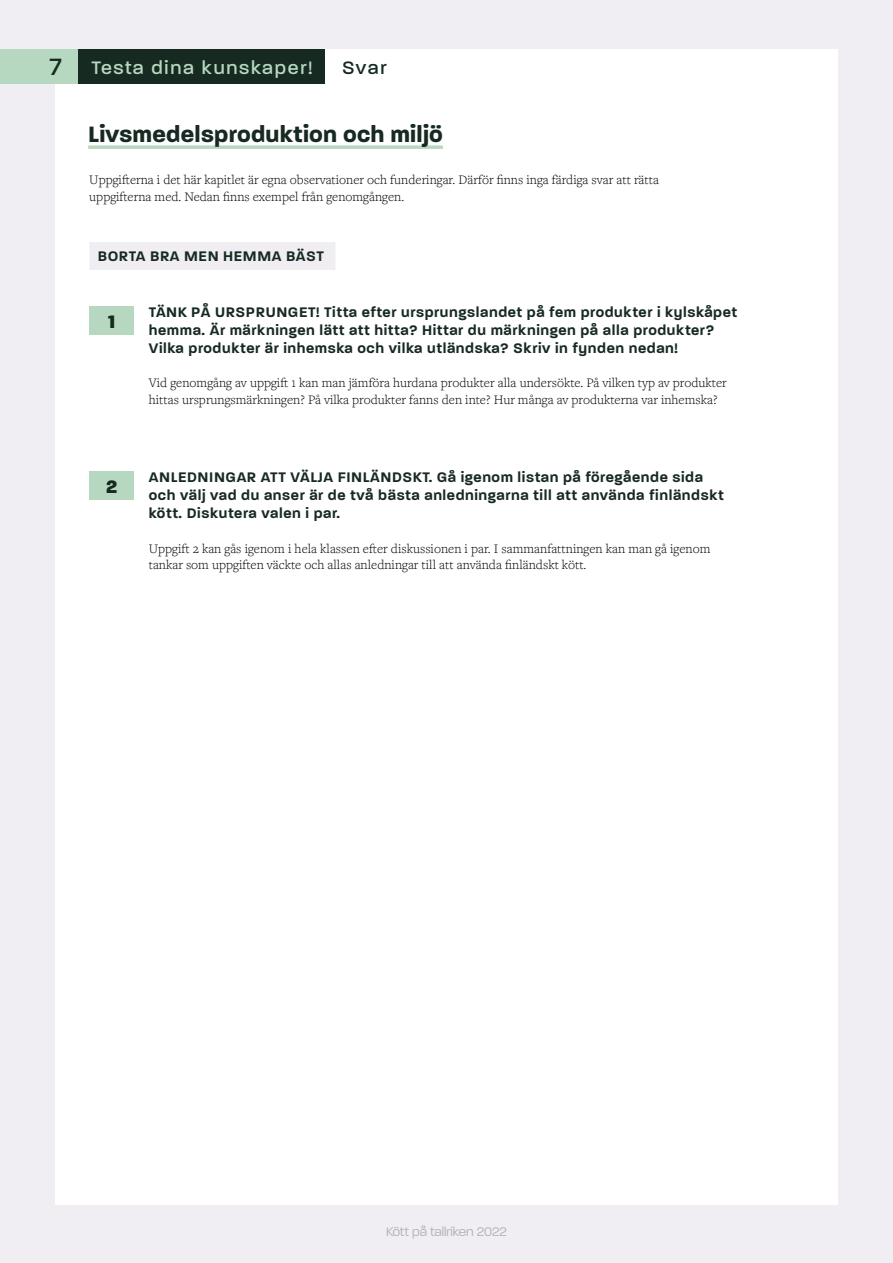
<style>
.page{position:relative;width:893px;height:1263px;background:#f0eef2}
.page>*{position:absolute;margin:0;border:0;box-sizing:border-box;transform-origin:0 0}
.h1_underline{font:700 24px "Paralucent";letter-spacing:.01em;color:#172a21}
.t1{font:500 19.5px "Paralucent";letter-spacing:.09em;color:#b7d8c0}
.t2{font:500 19.5px "Paralucent";color:#172a21}
.Numero{font:800 19.5px "Paralucent";color:#172a21}
.t3{font:600 15px/18px "Paralucent";letter-spacing:.04em;color:#172a21}
.Leipis_liehu_antikva{font:300 13.5px/16.5px "Freight Text Pro";color:#000}
.t4{font:300 13.5px "Paralucent";color:#b3b2b2}
.s1{font-size:25.5px;color:#172a21}
</style>
<div class="page">
<div style="left:55px;top:50px;width:783px;height:1155px;background:#fff"></div>
<div style="left:89px;top:306px;width:45px;height:29px;background:#b7d8c0"></div>
<div style="left:89px;top:471px;width:45px;height:29px;background:#b7d8c0"></div>
<svg style="left:88px;top:145px;width:355px;height:4px"></svg>
<div style="left:89px;top:242px;width:246px;height:28px;background:#f0eef2"></div>
<div style="left:0;top:50px;width:79px;height:34px;background:#b7d8c0"></div>
<div style="left:79px;top:50px;width:246px;height:34px;background:#172a21"></div>
<h2 class="t1" style="left:49px;top:56px;width:264px"><span class="s1">7</span> Testa dina kunskaper!</h2>
<h2 class="t2" style="left:342px;top:56px;width:46px">Svar</h2>
<p class="h1_underline" style="left:88px;top:120px;width:356px">Livsmedelsproduktion och miljö</p>
<p class="Leipis_liehu_antikva" style="left:89px;top:171px;width:571px">Uppgifterna i det här kapitlet är egna observationer och funderingar. Därför finns inga färdiga svar att rätta uppgifterna med. Nedan finns exempel från genomgången.</p>
<p class="t3" style="left:98px;top:248px;width:228px">BORTA BRA MEN HEMMA BÄST</p>
<p class="Numero" style="left:108px;top:309px;width:9px">1</p>
<p class="Numero" style="left:106px;top:475px;width:13px">2</p>
<p class="t3" style="left:149px;top:303px;width:590px">TÄNK PÅ URSPRUNGET! Titta efter ursprungslandet på fem produkter i kylskåpet hemma. Är märkningen lätt att hitta? Hittar du märkningen på alla produkter?<br>Vilka produkter är inhemska och vilka utländska? Skriv in fynden nedan!</p>
<p class="Leipis_liehu_antikva" style="left:149px;top:374px;width:579px">Vid genomgång av uppgift 1 kan man jämföra hurdana produkter alla undersökte. På vilken typ av produkter hittas ursprungsmärkningen? På vilka produkter fanns den inte? Hur många av produkterna var inhemska?</p>
<p class="t3" style="left:149px;top:468px;width:577px">ANLEDNINGAR ATT VÄLJA FINLÄNDSKT. Gå igenom listan på föregående sida och välj vad du anser är de två bästa anledningarna till att använda finländskt kött. Diskutera valen i par.</p>
<p class="Leipis_liehu_antikva" style="left:149px;top:539px;width:563px">Uppgift 2 kan gås igenom i hela klassen efter diskussionen i par. I sammanfattningen kan man gå igenom tankar som uppgiften väckte och allas anledningar till att använda finländskt kött.</p>
<p class="t4" style="left:386px;top:1224px;width:122px">Kött på tallriken 2022</p>
</div>
